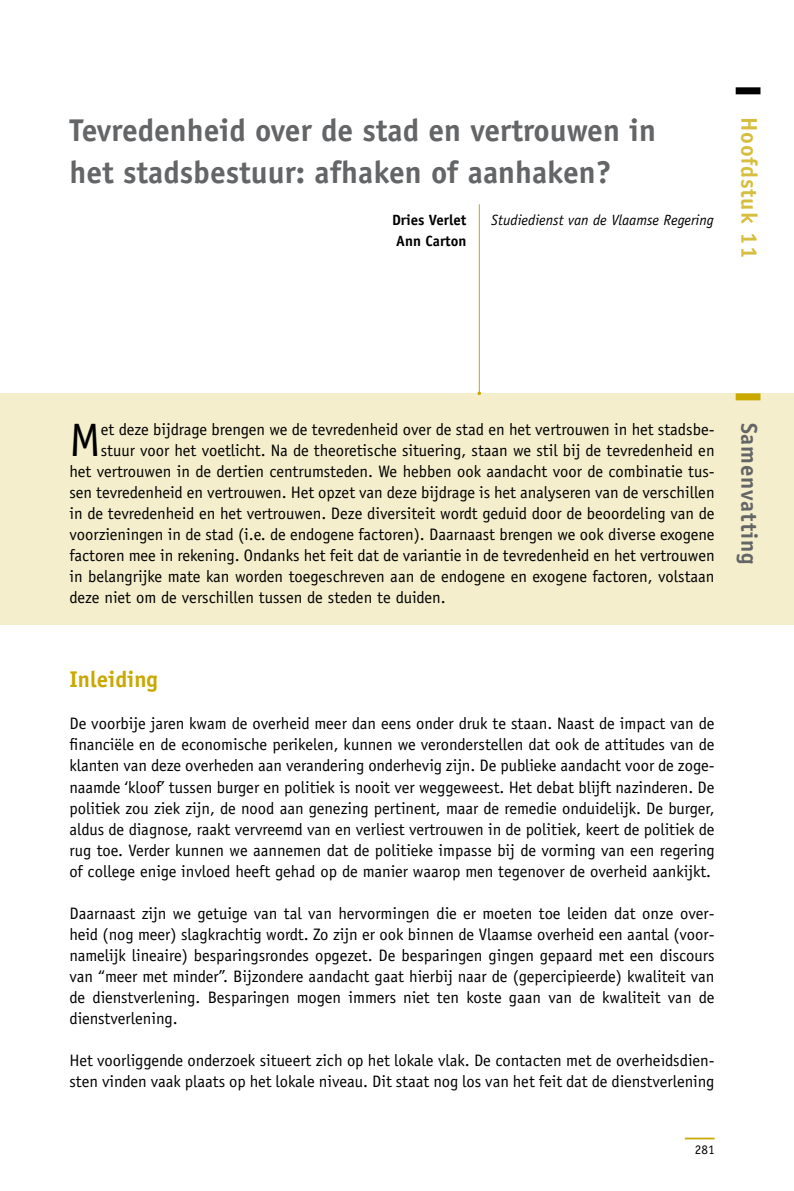
<style>
.page{position:relative;width:794px;height:1191px;background:#fff}
.page>*{position:absolute;margin:0;border:0;box-sizing:border-box;transform-origin:0 0}
.t1{font:46.9px "Officina Sans";color:#000}
.t2{font:700 31.5px/42px "Officina Sans";color:#646567}
.t3{font:700 22.75px "Officina Sans";letter-spacing:.04em;color:#646567}
.t4{font:700 22.75px "Officina Sans";color:#d6be40}
.t5{font:700 22.75px "Officina Sans";color:#c9a800}
.t6{font:16.62px/21px "Officina Sans";color:#000;text-align:justify}
.t7{font:italic 14.88px "Officina Sans";color:#000}
.t8{font:700 14.88px "Officina Sans";color:#000}
.t9{font:13.12px "Officina Sans";color:#000}
</style>
<div class="page">
<hr style="left:685px;top:1137px;width:29px;height:2px;background:#c9a800">
<div style="left:0;top:393px;width:794px;height:231px;background:#f4eecc"></div>
<hr style="left:479px;top:204px;width:1px;height:189px;background:#c9a800">
<svg style="left:477px;top:391px;width:4px;height:4px"></svg>
<div style="left:735px;top:393px;width:25px;height:7px;background:#c9a800"></div>
<div style="left:735px;top:87px;width:25px;height:7px;background:#000"></div>
<h2 class="t2" style="left:69px;top:109px;width:588px">Tevredenheid over de stad en vertrouwen in het stadsbestuur: afhaken of aanhaken?</h2>
<p class="t8" style="left:392px;top:211px;width:76px">Dries Verlet</p>
<p class="t7" style="left:491px;top:212px;width:224px">Studiedienst van de Vlaamse Regering</p>
<p class="t8" style="left:396px;top:232px;width:72px">Ann Carton</p>
<h3 class="t4" style="left:763px;top:117px;width:143px;rotate:90deg">Hoofdstuk 11</h3>
<h1 class="t1" style="left:69px;top:413px;width:33px">M</h1>
<p class="t6" style="left:101px;top:419px;width:615px">et deze bijdrage brengen we de tevredenheid over de stad en het vertrouwen in het stadsbe-</p>
<p class="t6" style="left:101px;top:440px;width:615px">stuur voor het voetlicht. Na de theoretische situering, staan we stil bij de tevredenheid en</p>
<p class="t6" style="left:69px;top:461px;width:646px">het vertrouwen in de dertien centrumsteden. We hebben ook aandacht voor de combinatie tus-</p>
<p class="t6" style="left:69px;top:482px;width:646px">sen tevredenheid en vertrouwen. Het opzet van deze bijdrage is het analyseren van de verschillen</p>
<p class="t6" style="left:69px;top:503px;width:646px">in de tevredenheid en het vertrouwen. Deze diversiteit wordt geduid door de beoordeling van de</p>
<p class="t6" style="left:69px;top:524px;width:646px">voorzieningen in de stad (i.e. de endogene factoren). Daarnaast brengen we ook diverse exogene</p>
<p class="t6" style="left:69px;top:545px;width:646px">factoren mee in rekening. Ondanks het feit dat de variantie in de tevredenheid en het vertrouwen</p>
<p class="t6" style="left:69px;top:566px;width:646px">in belangrijke mate kan worden toegeschreven aan de endogene en exogene factoren, volstaan</p>
<p class="t6" style="left:69px;top:587px;width:378px">deze niet om de verschillen tussen de steden te duiden.</p>
<h3 class="t3" style="left:763px;top:422px;width:143px;rotate:90deg">Samenvatting</h3>
<h3 class="t5" style="left:69px;top:665px;width:90px">Inleiding</h3>
<p class="t6" style="left:69px;top:713px;width:646px">De voorbije jaren kwam de overheid meer dan eens onder druk te staan. Naast de impact van de financiële en de economische perikelen, kunnen we veronderstellen dat ook de attitudes van de klanten van deze overheden aan verandering onderhevig zijn. De publieke aandacht voor de zoge&shy;naamde ‘kloof’ tussen burger en politiek is nooit ver weggeweest. Het debat blijft nazinderen. De politiek zou ziek zijn, de nood aan genezing pertinent, maar de remedie onduidelijk. De burger, aldus de diagnose, raakt vervreemd van en verliest vertrouwen in de politiek, keert de politiek de rug toe. Verder kunnen we aannemen dat de politieke impasse bij de vorming van een regering of college enige invloed heeft gehad op de manier waarop men tegenover de overheid aankijkt.</p>
<p class="t6" style="left:69px;top:902px;width:646px">Daarnaast zijn we getuige van tal van hervormingen die er moeten toe leiden dat onze over&shy;heid (nog meer) slagkrachtig wordt. Zo zijn er ook binnen de Vlaamse overheid een aantal (voor&shy;namelijk lineaire) besparingsrondes opgezet. De besparingen gingen gepaard met een discours van “meer met minder”. Bijzondere aandacht gaat hierbij naar de (gepercipieerde) kwaliteit van de dienstverlening. Besparingen mogen immers niet ten koste gaan van de kwaliteit van de dienstverlening.</p>
<p class="t6" style="left:69px;top:1049px;width:646px">Het voorliggende onderzoek situeert zich op het lokale vlak. De contacten met de overheidsdien&shy;sten vinden vaak plaats op het lokale niveau. Dit staat nog los van het feit dat de dienstverlening</p>
<p class="t9" style="left:695px;top:1141px;width:21px">281</p>
</div>
